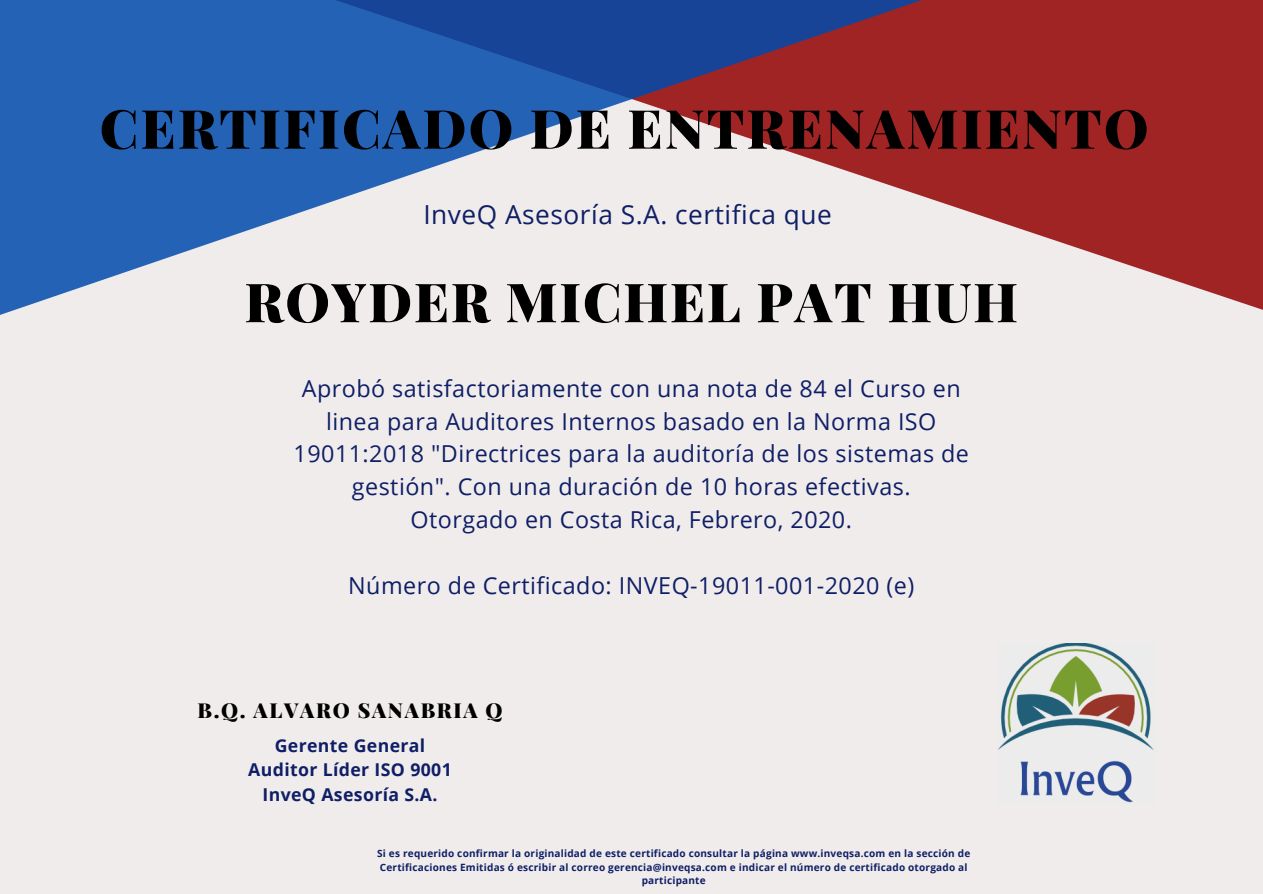
<style>
.page{position:relative;width:1263px;height:894px;background:#fff}
.page>*{position:absolute;margin:0;border:0;box-sizing:border-box;transform-origin:0 0}
.t1{font:900 54px "Playfair Display";letter-spacing:.04em;color:#000}
.t2{font:26.25px "Open Sans";letter-spacing:.02em;color:#0f1f66}
.t3{font:23.4px/32.8px "Open Sans";letter-spacing:.02em;color:#0f1f66;text-align:center}
.t4{font:900 20.7px "Playfair Display";letter-spacing:.08em;color:#000}
.t5{font:700 17.7px/24.3px "Open Sans";letter-spacing:.02em;color:#0f1f66;text-align:center}
.t6{font:700 10.05px/13.8px "Open Sans";letter-spacing:.02em;color:#0f1f66;text-align:center}
</style>
<div class="page">
<div style="left:0;top:0;width:1263px;height:893px;background:#f1ecec"></div>
<svg style="left:923px;top:0;width:340px;height:310px;fill:#a02424"></svg>
<svg style="left:0;top:0;width:923px;height:315px"></svg>
<img style="left:997px;top:643px;width:157px;height:160px">
<h1 class="t1" style="left:100px;top:90px;width:1050px">CERTIFICADO DE ENTRENAMIENTO</h1>
<p class="t2" style="left:423px;top:196px;width:410px">InveQ Asesoría S.A. certifica que</p>
<h1 class="t1" style="left:245px;top:264px;width:775px">ROYDER MICHEL PAT HUH</h1>
<p class="t3" style="left:294px;top:371px;width:677px">Aprobó satisfactoriamente con una nota de 84 el Curso en linea para Auditores Internos basado en la Norma ISO 19011:2018 "Directrices para la auditoría de los sistemas de gestión". Con una duración de 10 horas efectivas.<br>Otorgado en Costa Rica, Febrero, 2020.</p>
<p class="t3" style="left:348px;top:568px;width:567px">Número de Certificado: INVEQ-19011-001-2020 (e)</p>
<p class="t4" style="left:197px;top:695px;width:307px">B.Q. ALVARO SANABRIA Q</p>
<p class="t5" style="left:248px;top:732px;width:205px">Gerente General<br>Auditor Líder ISO 9001<br>InveQ Asesoría S.A.</p>
<p class="t6" style="left:377px;top:845px;width:595px">Si es requerido confirmar la originalidad de este certificado consultar la página www.inveqsa.com en la sección de<br>Certificaciones Emitidas ó escribir al correo gerencia@inveqsa.com e indicar el número de certificado otorgado al participante</p>
</div>
